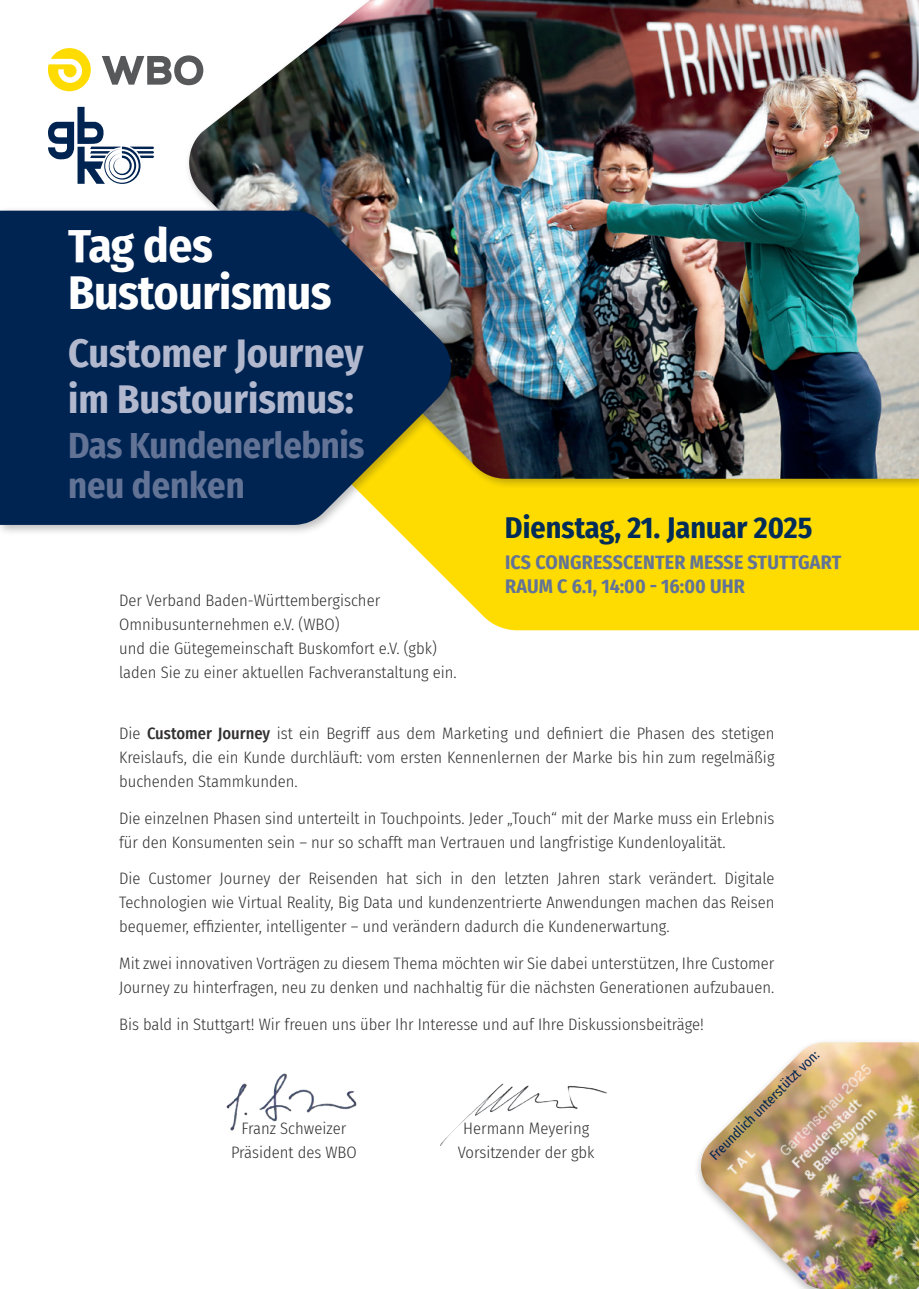
<style>
.page{position:relative;width:919px;height:1289px;background:#fff}
.page>*{position:absolute;margin:0;border:0;box-sizing:border-box;transform-origin:0 0}
.t1{font:700 47.25px/47.2px "Fira Sans Condensed";letter-spacing:-.01em;color:#fff}
.t2{font:700 39.9px/45.5px "Fira Sans Condensed";color:#b2b8cd}
.t3{font:700 36.3px/39.9px "Fira Sans Condensed";letter-spacing:-.01em;color:#627396}
.t4{font:700 30px "Fira Sans Condensed";color:#012c58}
.t5{font:700 19.65px/24px "Fira Sans Condensed";letter-spacing:.01em;color:#627396}
.t6{font:300 16.5px/24px "Fira Sans Condensed";color:#312f30}
.t7{font:13.5px "Fira Sans Condensed";color:#002451}
.s1{font-weight:500}
</style>
<div class="page">
<div style="left:403px;top:490px;width:515px;height:140px;background:#ffdc01"></div>
<img style="left:187px;top:0;width:731px;height:479px">
<div style="left:0;top:205px;width:462px;height:331px;background:#231f20;opacity:.3"></div>
<svg style="left:0;top:211px;width:455px;height:314px;background:#163452"></svg>
<img style="left:698px;top:1042px;width:220px;height:246px">
<svg style="left:48px;top:107px;width:106px;height:77px"></svg>
<svg style="left:102px;top:55px;width:101px;height:30px"></svg>
<svg style="left:48px;top:48px;width:43px;height:43px"></svg>
<img style="left:226px;top:1073px;width:131px;height:58px">
<img style="left:440px;top:1087px;width:149px;height:59px">
<h1 class="t1" style="left:68px;top:219px;width:265px">Tag des<br>Bustourismus</h1>
<h2 class="t2" style="left:68px;top:328px;width:297px">Customer Journey im Bustourismus:</h2>
<h3 class="t3" style="left:68px;top:423px;width:298px">Das Kundenerlebnis neu denken</h3>
<p class="t6" style="left:119px;top:588px;width:339px">Der Verband Baden-Württembergischer Omnibusunternehmen e.V. (WBO)<br>und die Gütegemeinschaft Buskomfort e.V. (gbk) laden Sie zu einer aktuellen Fachveranstaltung ein.</p>
<h3 class="t4" style="left:505px;top:502px;width:309px">Dienstag, 21. Januar 2025</h3>
<p class="t5" style="left:505px;top:548px;width:338px">ICS CONGRESSCENTER MESSE STUTTGART<br>RAUM C 6.1, 14:00 - 16:00 UHR</p>
<p class="t6" style="left:119px;top:721px;width:656px;text-align:justify">Die <span class="s1">Customer Journey</span> ist ein Begriff aus dem Marketing und definiert die Phasen des stetigen Kreislaufs, die ein Kunde durchläuft: vom ersten Kennenlernen der Marke bis hin zum regelmäßig buchenden Stammkunden.</p>
<p class="t6" style="left:119px;top:805px;width:656px">Die einzelnen Phasen sind unterteilt in Touchpoints. Jeder „Touch“ mit der Marke muss ein Erlebnis für den Konsumenten sein – nur so schafft man Vertrauen und langfristige Kundenloyalität.</p>
<p class="t6" style="left:119px;top:866px;width:656px;text-align:justify">Die Customer Journey der Reisenden hat sich in den letzten Jahren stark verändert. Digitale Technologien wie Virtual Reality, Big Data und kundenzentrierte Anwendungen machen das Reisen bequemer, effizienter, intelligenter – und verändern dadurch die Kundenerwartung.</p>
<p class="t6" style="left:119px;top:951px;width:656px">Mit zwei innovativen Vorträgen zu diesem Thema möchten wir Sie dabei unterstützen, Ihre Customer<br>Journey zu hinterfragen, neu zu denken und nachhaltig für die nächsten Generationen aufzubauen.</p>
<p class="t6" style="left:119px;top:1012px;width:586px">Bis bald in Stuttgart! Wir freuen uns über Ihr Interesse und auf Ihre Diskussionsbeiträge!</p>
<p class="t6" style="left:231px;top:1116px;width:127px;text-align:center">Franz Schweizer<br>Präsident des WBO</p>
<p class="t6" style="left:458px;top:1116px;width:138px;text-align:center">Hermann Meyering<br>Vorsitzender der gbk</p>
<p class="t7" style="left:704px;top:1150px;width:150px;rotate:-45deg">Freundlich unterstützt von:</p>
</div>
